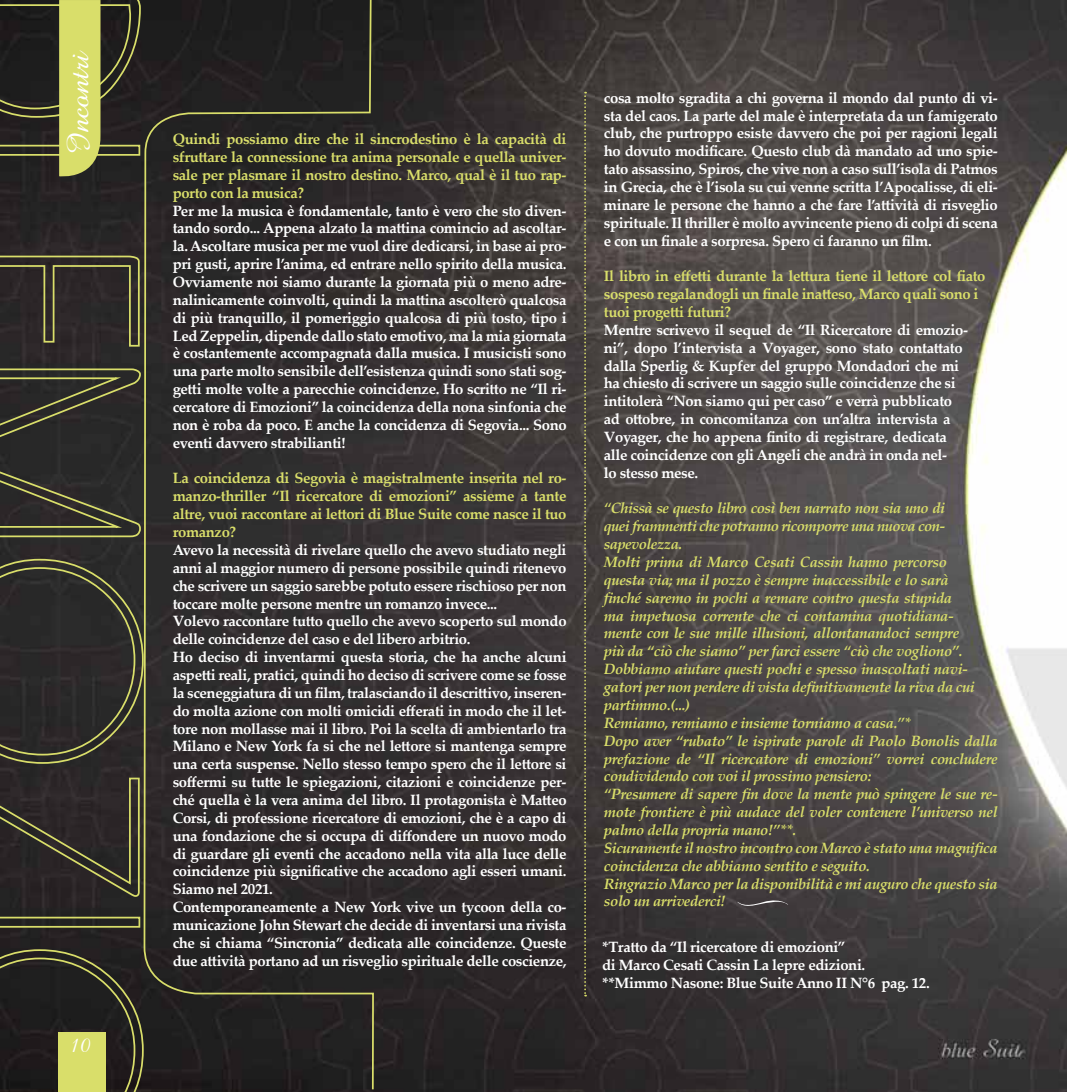
<style>
.page{position:relative;width:1067px;height:1092px;background:#fff}
.page>*{position:absolute;margin:0;border:0;box-sizing:border-box;transform-origin:0 0}
.t1{font:31.5px "Amazone BT";color:#fff}
.t2{font:22.75px "Amazone BT";color:#fff}
.t3{font:700 14.88px/17.8px "Palatino Linotype";letter-spacing:-.025em;color:#fff}
.t4{font:italic 700 14.88px/17.8px "Palatino Linotype";letter-spacing:-.025em;color:#d9de6a}
.t5{font:700 14.88px/17.8px "Palatino Linotype";letter-spacing:-.025em;color:#d9de6a;text-align:justify}
</style>
<div class="page">
<img style="left:0;top:0;width:1067px;height:1091px">
<svg style="left:0;top:255px;width:141px;height:92px;background:#3b362e"></svg>
<svg style="left:0;top:367px;width:142px;height:171px;background:#37362e"></svg>
<svg style="left:0;top:558px;width:143px;height:206px;background:#32312c"></svg>
<svg style="left:0;top:774px;width:141px;height:123px;background:#332f2a"></svg>
<svg style="left:0;top:916px;width:140px;height:11px;background:#525335"></svg>
<svg style="left:0;top:948px;width:145px;height:143px;background:#272621"></svg>
<svg style="left:584px;top:92px;width:2px;height:904px;background:#706e49"></svg>
<div style="left:58px;top:1032px;width:48px;height:59px;background:#d9de6a"></div>
<svg style="left:143px;top:0;width:232px;height:1090px;background:#2c2929"></svg>
<svg style="left:0;top:0;width:142px;height:181px;background:#5a5a36"></svg>
<svg style="left:737px;top:896px;width:55px;height:12px"></svg>
<h1 class="t1" style="left:60px;top:155px;width:107px;rotate:-90deg">Incontri</h1>
<h2 class="t2" style="left:70px;top:1033px;width:24px">1022</h2>
<p class="t5" style="left:173px;top:130px;width:395px">Quindi possiamo dire che il sincrodestino è la capacità di sfruttare la connessione tra anima personale e quella univer&shy;sale per plasmare il nostro destino. Marco, qual è il tuo rap&shy;porto con la musica?</p>
<p class="t3" style="left:173px;top:201px;width:395px;text-align:justify">Per me la musica è fondamentale, tanto è vero che sto diven&shy;tando sordo... Appena alzato la mattina comincio ad ascoltar&shy;la. Ascoltare musica per me vuol dire dedicarsi, in base ai pro&shy;pri gusti, aprire l’anima, ed entrare nello spirito della musica.<br>Ovviamente noi siamo durante la giornata più o meno adre&shy;nalinicamente coinvolti, quindi la mattina ascolterò qualcosa di più tranquillo, il pomeriggio qualcosa di più tosto, tipo i Led Zeppelin, dipende dallo stato emotivo, ma la mia giornata è costantemente accompagnata dalla musica. I musicisti sono una parte molto sensibile dell’esistenza quindi sono stati sog&shy;getti molte volte a parecchie coincidenze. Ho scritto ne “Il ri&shy;cercatore di Emozioni” la coincidenza della nona sinfonia che non è roba da poco. E anche la concidenza di Segovia... Sono eventi davvero strabilianti!</p>
<p class="t5" style="left:173px;top:469px;width:395px">La coincidenza di Segovia è magistralmente inserita nel ro&shy;manzo-thriller “Il ricercatore di emozioni” assieme a tante altre, vuoi raccontare ai lettori di Blue Suite come nasce il tuo romanzo?</p>
<p class="t3" style="left:173px;top:540px;width:395px">Avevo la necessità di rivelare quello che avevo studiato negli anni al maggior numero di persone possibile quindi ritenevo che scrivere un saggio sarebbe potuto essere rischioso per non toccare molte persone mentre un romanzo invece...<br>Volevo raccontare tutto quello che avevo scoperto sul mondo delle coincidenze del caso e del libero arbitrio.<br>Ho deciso di inventarmi questa storia, che ha anche alcuni aspetti reali, pratici, quindi ho deciso di scrivere come se fosse la sceneggiatura di un film, tralasciando il descrittivo, inseren&shy;do molta azione con molti omicidi efferati in modo che il let&shy;tore non mollasse mai il libro. Poi la scelta di ambientarlo tra Milano e New York fa si che nel lettore si mantenga sempre una certa suspense. Nello stesso tempo spero che il lettore si soffermi su tutte le spiegazioni, citazioni e coincidenze per&shy;ché quella è la vera anima del libro. Il protagonista è Matteo Corsi, di professione ricercatore di emozioni, che è a capo di una fondazione che si occupa di diffondere un nuovo modo di guardare gli eventi che accadono nella vita alla luce delle coincidenze più significative che accadono agli esseri umani.<br>Siamo nel 2021.<br>Contemporaneamente a New York vive un tycoon della co&shy;municazione John Stewart che decide di inventarsi una rivista che si chiama “Sincronia” dedicata alle coincidenze. Queste due attività portano ad un risveglio spirituale delle coscienze,</p>
<p class="t3" style="left:604px;top:88px;width:395px;text-align:justify">cosa molto sgradita a chi governa il mondo dal punto di vi&shy;sta del caos. La parte del male è interpretata da un famigerato club, che purtroppo esiste davvero che poi per ragioni legali ho dovuto modificare. Questo club dà mandato ad uno spie&shy;tato assassino, Spiros, che vive non a caso sull’isola di Patmos in Grecia, che è l’isola su cui venne scritta l’Apocalisse, di eli&shy;minare le persone che hanno a che fare l’attività di risveglio spirituale. Il thriller è molto avvincente pieno di colpi di scena e con un finale a sorpresa. Spero ci faranno un film.</p>
<p class="t5" style="left:604px;top:267px;width:383px;text-align:left">Il libro in effetti durante la lettura tiene il lettore col fiato sospeso regalandogli un finale inatteso, Marco quali sono i tuoi progetti futuri?</p>
<p class="t3" style="left:604px;top:320px;width:366px">Mentre scrivevo il sequel de “Il Ricercatore di emozio&shy;ni”, dopo l’intervista a Voyager, sono stato contattato dalla Sperlig &amp; Kupfer del gruppo Mondadori che mi ha chiesto di scrivere un saggio sulle coincidenze che si intitolerà “Non siamo qui per caso” e verrà pubblicato ad ottobre, in concomitanza con un’altra intervista a Voyager, che ho appena finito di registrare, dedicata alle coincidenze con gli Angeli che andrà in onda nel-<br>lo stesso mese.</p>
<p class="t4" style="left:604px;top:499px;width:395px">“Chissà se questo libro così ben narrato non sia uno di<br>quei frammenti che potranno ricomporre una nuova con&shy;sapevolezza.<br>Molti prima di Marco Cesati Cassin hanno percorso<br>questa via; ma il pozzo è sempre inaccessibile e lo sarà<br>finché saremo in pochi a remare contro questa stupida<br>ma impetuosa corrente che ci contamina quotidiana-<br>mente con le sue mille illusioni, allontanandoci sempre<br>più da “ciò che siamo” per farci essere “ciò che vogliono”.<br>Dobbiamo aiutare questi pochi e spesso inascoltati navi&shy;gatori per non perdere di vista definitivamente la riva da cui partimmo.(...)<br>Remiamo, remiamo e insieme torniamo a casa.”*<br>Dopo aver “rubato” le ispirate parole di Paolo Bonolis dalla prefazione de “Il ricercatore di emozioni” vorrei concludere condividendo con voi il prossimo pensiero:<br>“Presumere di sapere fin dove la mente può spingere le sue re&shy;mote frontiere è più audace del voler contenere l’universo nel palmo della propria mano!”**.<br>Sicuramente il nostro incontro con Marco è stato una magnifica coincidenza che abbiamo sentito e seguito.<br>Ringrazio Marco per la disponibilità e mi auguro che questo sia solo un arrivederci!</p>
<p class="t3" style="left:602px;top:937px;width:329px">*Tratto da “Il ricercatore di emozioni”<br>di Marco Cesati Cassin La lepre edizioni. **Mimmo Nasone: Blue Suite Anno II N°6 pag. 12.</p>
</div>
